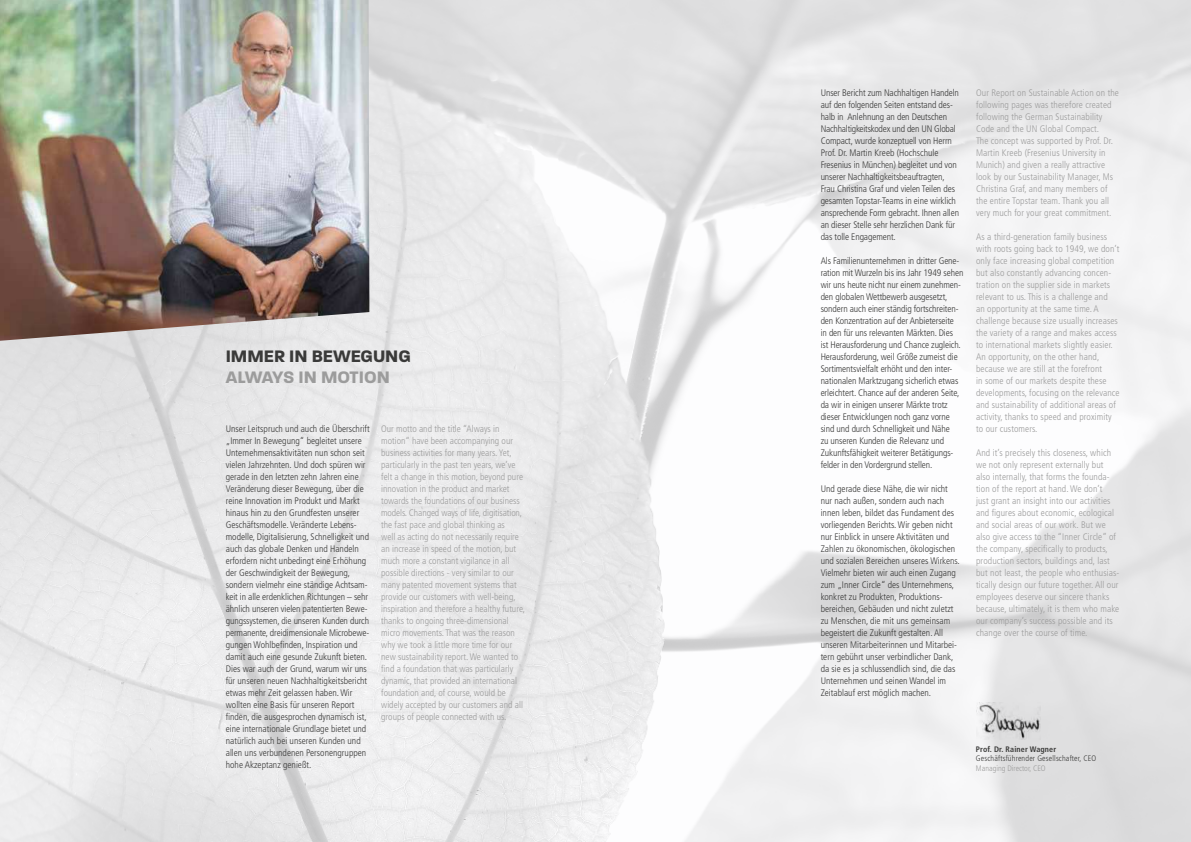
<style>
.page{position:relative;width:1191px;height:842px;background:#fff}
.page>*{position:absolute;margin:0;border:0;box-sizing:border-box;transform-origin:0 0}
.t1{font:700 18px "Paralucent";color:#3a3a39}
.t2{font:700 18px "Paralucent";color:#9c9c9c}
.t3{font:300 condensed 9.5px/12px "Frutiger LT";color:#3a3a39}
.t4{font:300 condensed 9.5px/12px "Frutiger LT";letter-spacing:.01em;color:#9c9c9c}
.t5{font:300 condensed 8px "Frutiger LT";letter-spacing:.02em;color:#3a3a39}
.t6{font:700 condensed 8px "Frutiger LT";letter-spacing:.02em;color:#3a3a39}
.t7{font:300 condensed 8px "Frutiger LT";color:#9c9c9c}
</style>
<div class="page">
<img style="left:0;top:0;width:1191px;height:842px">
<img style="left:976px;top:702px;width:64px;height:37px">
<img style="left:0;top:0;width:369px;height:341px">
<h1 class="t1" style="left:226px;top:345px;width:187px">IMMER IN BEWEGUNG</h1>
<h1 class="t2" style="left:226px;top:367px;width:165px">ALWAYS IN MOTION</h1>
<p class="t3" style="left:226px;top:423px;width:145px">Unser Leitspruch und auch die Überschrift „Immer In Bewegung“ begleitet unsere Unternehmensaktivitäten nun schon seit vielen Jahrzehnten. Und doch spüren wir gerade in den letzten zehn Jahren eine Veränderung dieser Bewegung, über die reine Innovation im Produkt und Markt hinaus hin zu den Grundfesten unserer Geschäftsmodelle. Veränderte Lebens&shy;modelle, Digitalisierung, Schnelligkeit und auch das globale Denken und Handeln erfordern nicht unbedingt eine Erhöhung der Geschwindigkeit der Bewegung, sondern vielmehr eine ständige Achtsam&shy;keit in alle erdenklichen Richtungen – sehr ähnlich unseren vielen patentierten Bewe&shy;gungssystemen, die unseren Kunden durch permanente, dreidimensionale Microbewe&shy;gungen Wohlbefinden, Inspiration und damit auch eine gesunde Zukunft bieten.<br>Dies war auch der Grund, warum wir uns für unseren neuen Nachhaltigkeitsbericht etwas mehr Zeit gelassen haben. Wir wollten eine Basis für unseren Report finden, die ausgesprochen dynamisch ist, eine internationale Grundlage bietet und natürlich auch bei unseren Kunden und allen uns verbundenen Personengruppen hohe Akzeptanz genießt.</p>
<p class="t4" style="left:381px;top:423px;width:145px">Our motto and the title “Always in motion” have been accompanying our business activities for many years. Yet, particularly in the past ten years, we’ve felt a change in this motion, beyond pure innovation in the product and market towards the foundations of our business models. Changed ways of life, digitisation, the fast pace and global thinking as<br>well as acting do not necessarily require an increase in speed of the motion, but much more a constant vigilance in all possible directions - very similar to our many patented movement systems that provide our customers with well-being, inspiration and therefore a healthy future, thanks to ongoing three-dimensional micro movements. That was the reason why we took a little more time for our new sustainability report. We wanted to find a foundation that was particularly dynamic, that provided an international foundation and, of course, would be widely accepted by our customers and all groups of people connected with us.</p>
<p class="t3" style="left:820px;top:87px;width:140px">Unser Bericht zum Nachhaltigen Handeln auf den folgenden Seiten entstand des&shy;halb in Anlehnung an den Deutschen Nachhaltigkeitskodex und den UN Global Compact, wurde konzeptuell von Herrn Prof. Dr. Martin Kreeb (Hochschule Fresenius in München) begleitet und von unserer Nachhaltigkeitsbeauftragten, Frau Christina Graf und vielen Teilen des gesamten Topstar-Teams in eine wirklich ansprechende Form gebracht. Ihnen allen an dieser Stelle sehr herzlichen Dank für das tolle Engagement.</p>
<p class="t3" style="left:820px;top:255px;width:144px">Als Familienunternehmen in dritter Gene&shy;ration mit Wurzeln bis ins Jahr 1949 sehen wir uns heute nicht nur einem zunehmen&shy;den globalen Wettbewerb ausgesetzt, sondern auch einer ständig fortschreiten&shy;den Konzentration auf der Anbieterseite<br>in den für uns relevanten Märkten. Dies<br>ist Herausforderung und Chance zugleich.<br>Herausforderung, weil Größe zumeist die Sortimentsvielfalt erhöht und den inter&shy;nationalen Marktzugang sicherlich etwas erleichtert. Chance auf der anderen Seite, da wir in einigen unserer Märkte trotz dieser Entwicklungen noch ganz vorne sind und durch Schnelligkeit und Nähe<br>zu unseren Kunden die Relevanz und Zukunftsfähigkeit weiterer Betätigungs&shy;felder in den Vordergrund stellen.</p>
<p class="t3" style="left:820px;top:483px;width:140px">Und gerade diese Nähe, die wir nicht nur nach außen, sondern auch nach innen leben, bildet das Fundament des vorliegenden Berichts. Wir geben nicht nur Einblick in unsere Aktivitäten und Zahlen zu ökonomischen, ökologischen und sozialen Bereichen unseres Wirkens.<br>Vielmehr bieten wir auch einen Zugang zum „Inner Circle“ des Unternehmens, konkret zu Produkten, Produktions&shy;bereichen, Gebäuden und nicht zuletzt zu Menschen, die mit uns gemeinsam begeistert die Zukunft gestalten. All unseren Mitarbeiterinnen und Mitarbei&shy;tern gebührt unser verbindlicher Dank, da sie es ja schlussendlich sind, die das Unternehmen und seinen Wandel im Zeitablauf erst möglich machen.</p>
<p class="t4" style="left:976px;top:87px;width:144px">Our Report on Sustainable Action on the following pages was therefore created following the German Sustainability Code and the UN Global Compact.<br>The concept was supported by Prof. Dr.<br>Martin Kreeb (Fresenius University in Munich) and given a really attractive look by our Sustainability Manager, Ms Christina Graf, and many members of the entire Topstar team. Thank you all very much for your great commitment.</p>
<p class="t4" style="left:976px;top:231px;width:145px">As a third-generation family business with roots going back to 1949, we don’t only face increasing global competition but also constantly advancing concen&shy;tration on the supplier side in markets relevant to us. This is a challenge and<br>an opportunity at the same time. A challenge because size usually increases the variety of a range and makes access to international markets slightly easier.<br>An opportunity, on the other hand, because we are still at the forefront<br>in some of our markets despite these developments, focusing on the relevance and sustainability of additional areas of activity, thanks to speed and proximity to our customers.</p>
<p class="t4" style="left:976px;top:447px;width:145px">And it’s precisely this closeness, which we not only represent externally but also internally, that forms the founda&shy;tion of the report at hand. We don’t<br>just grant an insight into our activities and figures about economic, ecological and social areas of our work. But we also give access to the “Inner Circle” of the company, specifically to products, production sectors, buildings and, last but not least, the people who enthusias&shy;tically design our future together. All our employees deserve our sincere thanks because, ultimately, it is them who make our company’s success possible and its change over the course of time.</p>
<p class="t6" style="left:976px;top:745px;width:82px">Prof. Dr. Rainer Wagner</p>
<p class="t5" style="left:976px;top:755px;width:122px">Geschäftsführender Gesellschafter, CEO</p>
<p class="t7" style="left:976px;top:764px;width:71px">Managing Director, CEO</p>
</div>
